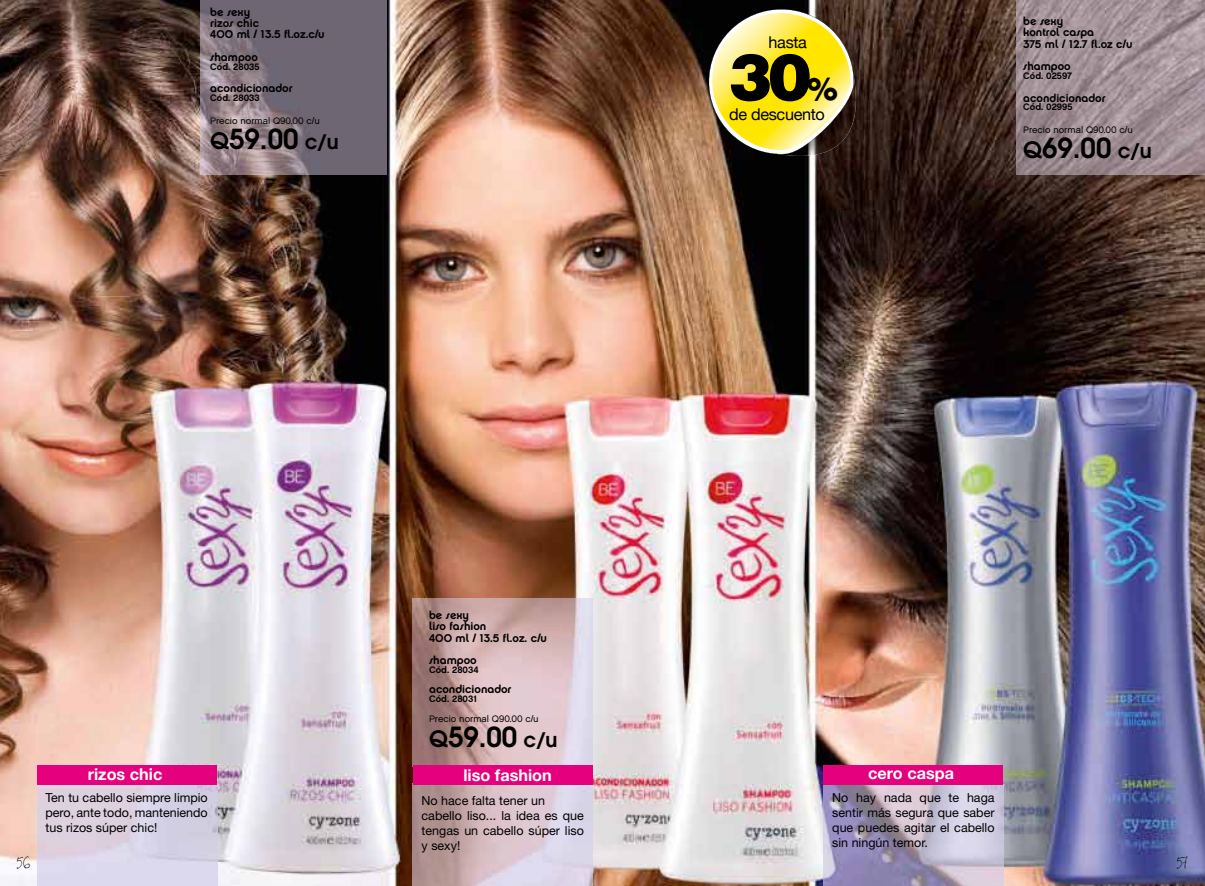
<style>
.page{position:relative;width:1205px;height:886px;background:#fff}
.page>*{position:absolute;margin:0;border:0;box-sizing:border-box;transform-origin:0 0}
.t1{font:900 65px "Helvetica LT Std";color:#000}
.t2{font:600 27.5px "Avant Garde";color:#000}
.t3{font:700 16.25px "Helvetica Neue";color:#fff}
.t4{font:16.25px "Helvetica Neue";letter-spacing:-.02em;color:#000}
.t5{font:15px "Ebu Script";color:#000}
.t6{font:12.5px/15px "Helvetica Neue";color:#000;text-align:justify}
.t7{font:11.25px/11.2px "Chalet New York Nineteen Seventy";color:#000}
.t8{font:9.38px/20px "Chalet London Nineteen Sixty";color:#000}
.t9{font:9.38px "Chalet New York Nineteen Sixty";color:#000}
.s1{font-size:22.5px}
.s2{font-size:20px}
.s3{font-size:30px}
.s4{font-family:"Chalet New York Nineteen Sixty"}
</style>
<div class="page">
<img style="left:0;top:0;width:1205px;height:886px">
<img style="left:201px;top:0;width:186px;height:175px">
<img style="left:413px;top:599px;width:180px;height:166px">
<img style="left:1016px;top:0;width:189px;height:175px">
<img style="left:775px;top:75px;width:83px;height:81px">
<svg style="left:702px;top:2px;width:152px;height:153px;background:#bead40"></svg>
<img style="left:413px;top:785px;width:180px;height:101px">
<div style="left:413px;top:765px;width:180px;height:20px;background:#e5007d"></div>
<img style="left:38px;top:785px;width:179px;height:101px">
<div style="left:38px;top:765px;width:179px;height:20px;background:#e5007d"></div>
<img style="left:823px;top:785px;width:180px;height:101px">
<div style="left:823px;top:765px;width:180px;height:20px;background:#e5007d"></div>
<p class="t7" style="left:210px;top:6px;width:116px">be sexy<br>rizos chic<br>400 ml / 13.5 fl.oz.c/u</p>
<p class="t7" style="left:210px;top:51px;width:49px">shampoo</p>
<p class="t9" style="left:210px;top:61px;width:51px">Cód. 28035</p>
<p class="t7" style="left:210px;top:83px;width:84px">acondicionador</p>
<p class="t9" style="left:210px;top:92px;width:51px">Cód. 28033</p>
<p class="t8" style="left:210px;top:110px;width:111px">Precio normal Q90.00 c/u</p>
<p class="t2" style="left:210px;top:120px;width:130px"><span class="s1">Q</span>59.00 <span class="s2">c/u</span></p>
<p class="t4" style="left:768px;top:32px;width:40px">hasta</p>
<p class="t1" style="left:728px;top:35px;width:110px">30<span class="s3">%</span></p>
<p class="t4" style="left:729px;top:104px;width:97px">de descuento</p>
<p class="t7" style="left:1023px;top:16px;width:111px">be sexy<br>kontrol caspa<br>375 ml / 12.7 fl.oz c/u</p>
<p class="t7" style="left:1023px;top:61px;width:49px">shampoo</p>
<p class="t9" style="left:1023px;top:70px;width:50px">Cód. 02597</p>
<p class="t7" style="left:1023px;top:92px;width:84px">acondicionador</p>
<p class="t9" style="left:1023px;top:101px;width:51px">Cód. 02995</p>
<p class="t8" style="left:1023px;top:119px;width:111px">Precio normal Q90.00 c/u</p>
<p class="t2" style="left:1023px;top:130px;width:130px"><span class="s1">Q</span>69.00 <span class="s2">c/u</span></p>
<p class="t3" style="left:88px;top:764px;width:76px">rizos chic</p>
<p class="t6" style="left:45px;top:790px;width:164px">Ten tu cabello siempre limpio pero, ante todo, manteniendo tus rizos súper chic!</p>
<p class="t7" style="left:429px;top:609px;width:119px">be sexy<br>liso fashion<br>400 ml / 13.5 fl.oz. c/u</p>
<p class="t7" style="left:429px;top:654px;width:49px">shampoo</p>
<p class="t9" style="left:429px;top:664px;width:51px">Cód. 28034</p>
<p class="t7" style="left:429px;top:683px;width:84px">acondicionador</p>
<p class="t8" style="left:429px;top:688px;width:111px"><span class="s4">Cód. 28031<br></span>Precio normal Q90.00 c/u</p>
<p class="t2" style="left:429px;top:718px;width:130px"><span class="s1">Q</span>59.00 <span class="s2">c/u</span></p>
<p class="t3" style="left:463px;top:765px;width:90px">liso fashion</p>
<p class="t6" style="left:422px;top:793px;width:164px;text-align:left">No hace falta tener un cabello liso... la idea es que tengas un cabello súper liso y sexy!</p>
<p class="t3" style="left:868px;top:763px;width:87px">cero caspa</p>
<p class="t6" style="left:832px;top:790px;width:164px">No hay nada que te haga sentir más segura que saber que puedes agitar el cabello sin ningún temor.</p>
<p class="t5" style="left:17px;top:853px;width:14px">56</p>
<p class="t5" style="left:1177px;top:854px;width:12px">57</p>
</div>
